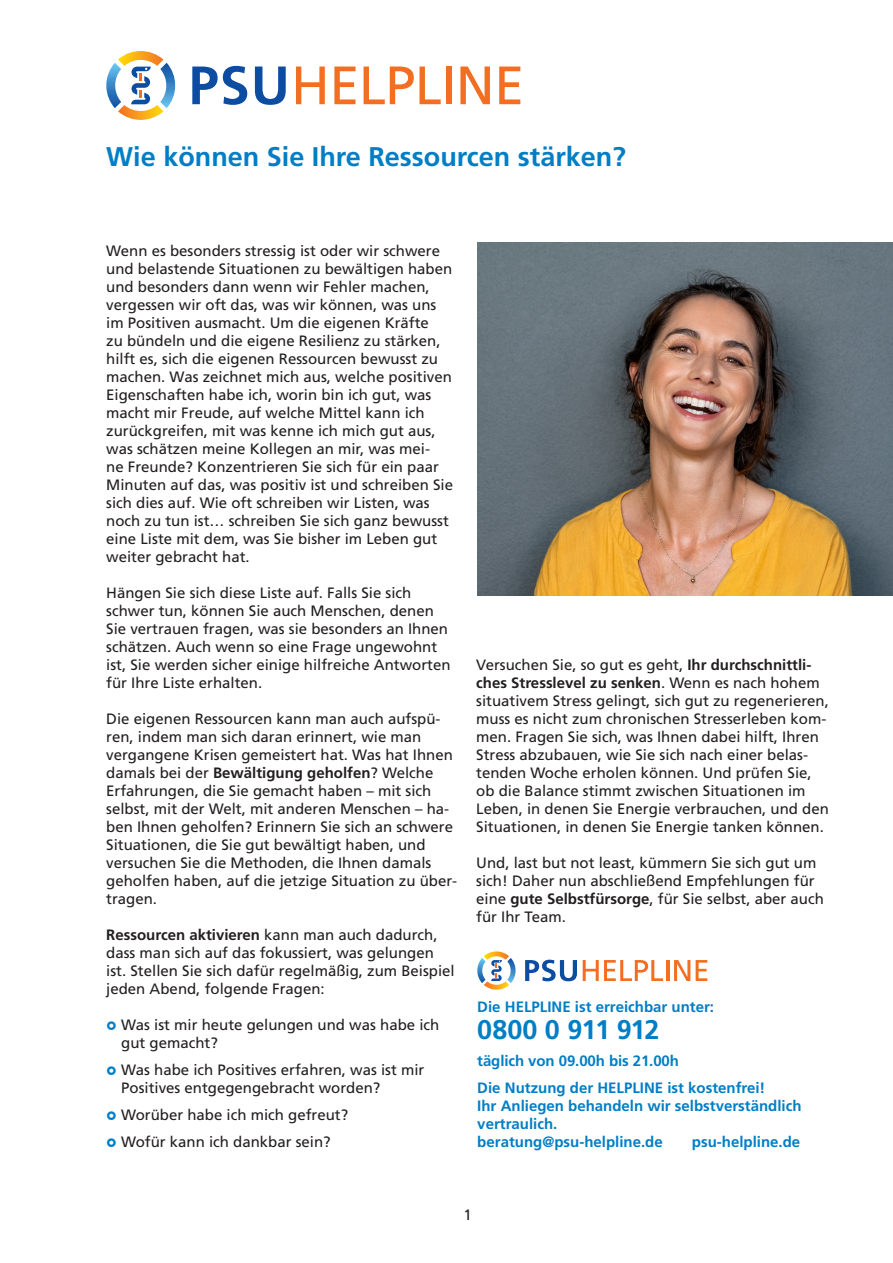
<style>
.page{position:relative;width:893px;height:1263px;background:#fff}
.page>*{position:absolute;margin:0;border:0;box-sizing:border-box;transform-origin:0 0}
.t1{font:700 27px "Frutiger LT Std";color:#007ec5}
.t2{font:700 27px "Frutiger LT Std";letter-spacing:-.04em;color:#007ec5}
.t3{font:15px/18px "Frutiger LT Std";color:#231f20}
.t4{font:700 15px/18px "Frutiger LT Std";color:#007ec5}
.s1{font-weight:700}
</style>
<div class="page">
<img style="left:477px;top:243px;width:416px;height:353px">
<svg style="left:192px;top:66px;width:55px;height:39px"></svg>
<svg style="left:255px;top:67px;width:31px;height:38px"></svg>
<svg style="left:296px;top:67px;width:29px;height:37px"></svg>
<svg style="left:334px;top:67px;width:22px;height:37px"></svg>
<svg style="left:364px;top:67px;width:77px;height:37px"></svg>
<div style="left:446px;top:67px;width:5px;height:37px;background:#f36e21"></div>
<svg style="left:460px;top:67px;width:30px;height:37px"></svg>
<svg style="left:499px;top:67px;width:21px;height:37px"></svg>
<svg style="left:106px;top:51px;width:70px;height:69px"></svg>
<svg style="left:525px;top:960px;width:52px;height:21px"></svg>
<svg style="left:583px;top:960px;width:80px;height:21px"></svg>
<hr style="left:666px;top:960px;width:3px;height:21px;background:#f36e21">
<svg style="left:674px;top:960px;width:16px;height:21px"></svg>
<svg style="left:696px;top:960px;width:11px;height:21px"></svg>
<svg style="left:477px;top:951px;width:39px;height:39px"></svg>
<h1 class="t1" style="left:106px;top:141px;width:521px">Wie können Sie Ihre Ressourcen stärken?</h1>
<p class="t3" style="left:106px;top:242px;width:348px">Wenn es besonders stressig ist oder wir schwere und belastende Situationen zu bewältigen haben und besonders dann wenn wir Fehler machen, vergessen wir oft das, was wir können, was uns im Positiven ausmacht. Um die eigenen Kräfte<br>zu bündeln und die eigene Resilienz zu stärken, hilft es, sich die eigenen Ressourcen bewusst zu machen. Was zeichnet mich aus, welche positiven Eigenschaften habe ich, worin bin ich gut, was macht mir Freude, auf welche Mittel kann ich zurückgreifen, mit was kenne ich mich gut aus, was schätzen meine Kollegen an mir, was mei-<br>ne Freunde? Konzentrieren Sie sich für ein paar Minuten auf das, was positiv ist und schreiben Sie sich dies auf. Wie oft schreiben wir Listen, was noch zu tun ist… schreiben Sie sich ganz bewusst eine Liste mit dem, was Sie bisher im Leben gut weiter gebracht hat.</p>
<p class="t3" style="left:106px;top:584px;width:346px">Hängen Sie sich diese Liste auf. Falls Sie sich schwer tun, können Sie auch Menschen, denen Sie vertrauen fragen, was sie besonders an Ihnen schätzen. Auch wenn so eine Frage ungewohnt ist, Sie werden sicher einige hilfreiche Antworten für Ihre Liste erhalten.</p>
<p class="t3" style="left:106px;top:710px;width:352px">Die eigenen Ressourcen kann man auch aufspü&shy;ren, indem man sich daran erinnert, wie man vergangene Krisen gemeistert hat. Was hat Ihnen damals bei der <span class="s1">Bewältigung geholfen</span>? Welche Erfahrungen, die Sie gemacht haben – mit sich selbst, mit der Welt, mit anderen Menschen – ha&shy;ben Ihnen geholfen? Erinnern Sie sich an schwere Situationen, die Sie gut bewältigt haben, und versuchen Sie die Methoden, die Ihnen damals geholfen haben, auf die jetzige Situation zu über&shy;tragen.</p>
<p class="t3" style="left:106px;top:926px;width:350px"><span class="s1">Ressourcen aktivieren</span> kann man auch dadurch, dass man sich auf das fokussiert, was gelungen ist. Stellen Sie sich dafür regelmäßig, zum Beispiel jeden Abend, folgende Fragen:</p>
<p class="t3" style="left:121px;top:1016px;width:320px">Was ist mir heute gelungen und was habe ich gut gemacht?</p>
<p class="t3" style="left:121px;top:1061px;width:305px">Was habe ich Positives erfahren, was ist mir<br>Positives entgegengebracht worden?</p>
<p class="t3" style="left:121px;top:1102px;width:229px;line-height:27px">Worüber habe ich mich gefreut?<br>Wofür kann ich dankbar sein?</p>
<p class="t3" style="left:476px;top:656px;width:354px">Versuchen Sie, so gut es geht, <span class="s1">Ihr durchschnittli&shy;ches Stresslevel zu senken</span>. Wenn es nach hohem situativem Stress gelingt, sich gut zu regenerieren, muss es nicht zum chronischen Stresserleben kom&shy;men. Fragen Sie sich, was Ihnen dabei hilft, Ihren Stress abzubauen, wie Sie sich nach einer belas&shy;tenden Woche erholen können. Und prüfen Sie, ob die Balance stimmt zwischen Situationen im Leben, in denen Sie Energie verbrauchen, und den Situationen, in denen Sie Energie tanken können.</p>
<p class="t3" style="left:476px;top:854px;width:349px">Und, last but not least, kümmern Sie sich gut um sich! Daher nun abschließend Empfehlungen für eine <span class="s1">gute Selbstfürsorge</span>, für Sie selbst, aber auch für Ihr Team.</p>
<p class="t4" style="left:477px;top:998px;width:238px">Die HELPLINE ist erreichbar unter:</p>
<h1 class="t2" style="left:477px;top:1014px;width:184px">0800 0 911 912</h1>
<p class="t4" style="left:477px;top:1048px;width:290px;line-height:27px">täglich von 09.00h bis 21.00h<br>Die Nutzung der HELPLINE ist kostenfrei!</p>
<p class="t4" style="left:477px;top:1097px;width:326px">Ihr Anliegen behandeln wir selbstverständlich vertraulich.<br>beratung@psu-helpline.de</p>
<p class="t4" style="left:692px;top:1133px;width:110px">psu-helpline.de</p>
<p class="t3" style="left:464px;top:1206px;width:10px">1</p>
</div>
